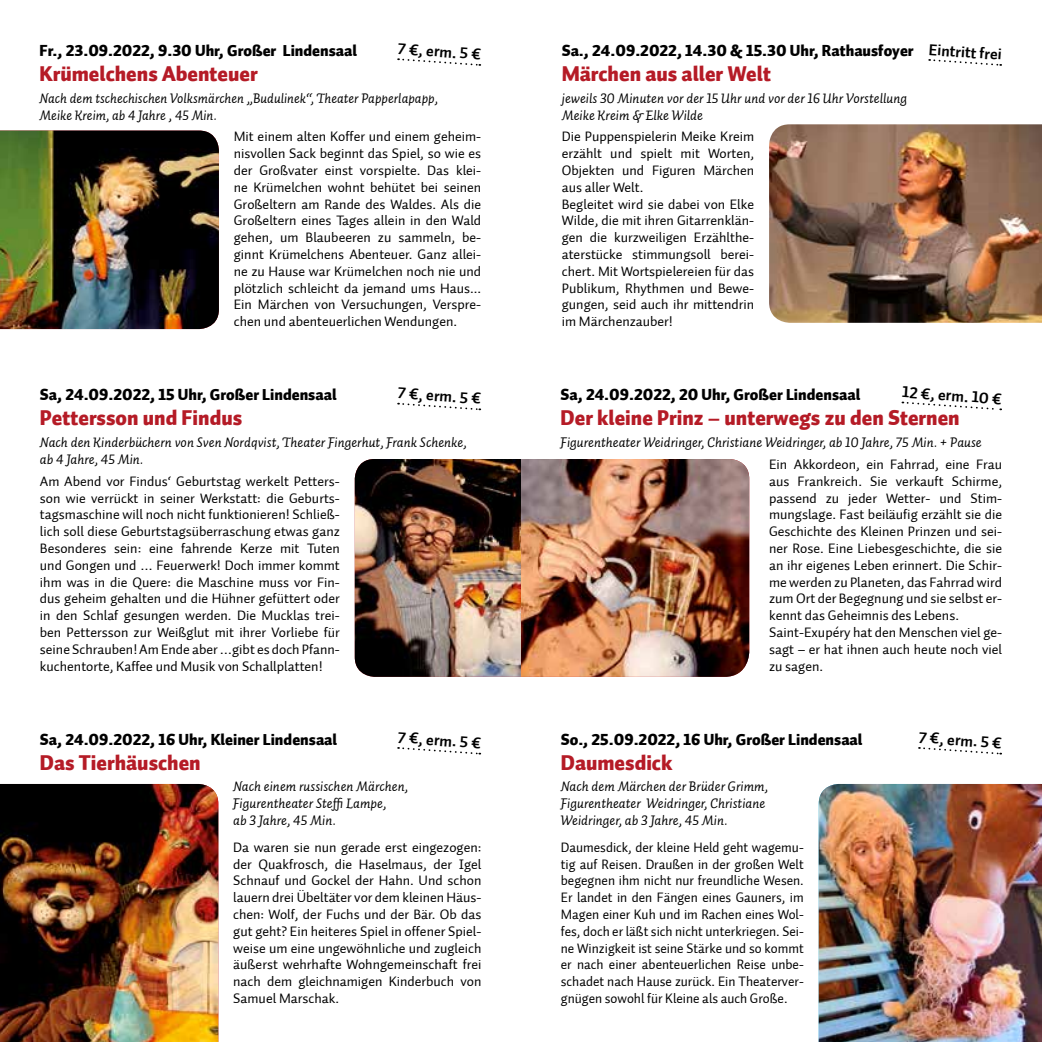
<style>
.page{position:relative;width:1042px;height:1042px;background:#fff}
.page>*{position:absolute;margin:0;border:0;box-sizing:border-box;transform-origin:0 0}
.t1{font:21px "Auto 2 Black LF";color:#b51b26}
.t2{font:15.75px "Auto 2 Black LF";color:#000}
.t3{font:15.75px "Auto 2 Bold LF";color:#000}
.t4{font:14px/16.8px "Auto 2 Regular LF";color:#000;text-align:justify}
.t5{font:14px/16.8px "Auto 2 Italic LF";color:#000}
.t6{font:14px/16.8px "Auto 2 Regular LF";color:#000;text-align:justify;scale:.96 1}
.s1{font-family:"Auto 2 Regular LF"}
</style>
<div class="page">
<img style="left:0;top:784px;width:218px;height:258px">
<img style="left:819px;top:784px;width:223px;height:258px">
<img style="left:0;top:131px;width:219px;height:198px">
<svg style="left:398px;top:58px;width:82px;height:8px"></svg>
<svg style="left:398px;top:747px;width:82px;height:8px"></svg>
<svg style="left:919px;top:747px;width:82px;height:8px"></svg>
<img style="left:355px;top:459px;width:166px;height:218px">
<svg style="left:398px;top:402px;width:82px;height:9px"></svg>
<img style="left:521px;top:459px;width:228px;height:218px">
<svg style="left:902px;top:401px;width:99px;height:10px"></svg>
<img style="left:769px;top:124px;width:273px;height:199px">
<svg style="left:929px;top:59px;width:72px;height:7px"></svg>
<p class="t3" style="left:399px;top:38px;width:85px;rotate:4deg">7 €, erm. 5 €</p>
<p class="t2" style="left:40px;top:40px;width:319px">Fr., 23.09.2022, 9.30 Uhr, Großer Lindensaal</p>
<h1 class="t1" style="left:40px;top:60px;width:220px">Krümelchens Abenteuer</h1>
<p class="t5" style="left:40px;top:90px;width:400px">Nach dem tschechischen Volksmärchen „Budulinek“, Theater Papperlapapp,<br>Meike Kreim, ab 4 Jahre <span class="s1">,</span> 45 Min.</p>
<p class="t4" style="left:234px;top:128px;width:249px">Mit einem alten Koffer und einem geheim&shy;nisvollen Sack beginnt das Spiel, so wie es der Großvater einst vorspielte. Das klei&shy;ne Krümelchen wohnt behütet bei seinen Großeltern am Rande des Waldes. Als die Großeltern eines Tages allein in den Wald gehen, um Blaubeeren zu sammeln, be&shy;ginnt Krümelchens Abenteuer. Ganz allei&shy;ne zu Hause war Krümelchen noch nie und plötzlich schleicht da jemand ums Haus...<br>Ein Märchen von Versuchungen, Verspre&shy;chen und abenteuerlichen Wendungen.</p>
<p class="t2" style="left:562px;top:40px;width:353px">Sa., 24.09.2022, 14.30 &amp; 15.30 Uhr, Rathausfoyer</p>
<h1 class="t1" style="left:562px;top:60px;width:211px">Märchen aus aller Welt</h1>
<p class="t5" style="left:562px;top:90px;width:347px">jeweils 30 Minuten vor der 15 Uhr und vor der 16 Uhr Vorstellung<br>Meike Kreim &amp; Elke Wilde</p>
<p class="t4" style="left:562px;top:128px;width:194px;text-align:left">Die Puppenspielerin Meike Kreim erzählt und spielt mit Worten,<br>Objekten und Figuren Märchen aus aller Welt.<br>Begleitet wird sie dabei von Elke<br>Wilde, die mit ihren Gitarrenklän&shy;gen die kurzweiligen Erzählthe&shy;aterstücke stimmungsoll berei&shy;chert. Mit Wortspielereien für das<br>Publikum, Rhythmen und Bewe&shy;gungen, seid auch ihr mittendrin im Märchenzauber!</p>
<p class="t3" style="left:930px;top:39px;width:74px;rotate:4deg">Eintritt frei</p>
<p class="t3" style="left:903px;top:382px;width:101px;rotate:4deg">12 €, erm. 10 €</p>
<p class="t3" style="left:399px;top:383px;width:85px;rotate:4deg">7 €, erm. 5 €</p>
<p class="t2" style="left:560px;top:384px;width:301px">Sa, 24.09.2022, 20 Uhr, Großer Lindensaal</p>
<h1 class="t1" style="left:560px;top:404px;width:401px">Der kleine Prinz – unterwegs zu den Sternen</h1>
<p class="t5" style="left:560px;top:434px;width:423px">Figurentheater Weidringer, Christiane Weidringer, ab 10 Jahre, 75 Min. + Pause</p>
<p class="t4" style="left:769px;top:456px;width:235px;text-align:left">Ein Akkordeon, ein Fahrrad, eine Frau aus Frankreich. Sie verkauft Schirme, passend zu jeder Wetter- und Stim&shy;mungslage. Fast beiläufig erzählt sie die Geschichte des Kleinen Prinzen und sei&shy;ner Rose. Eine Liebesgeschichte, die sie an ihr eigenes Leben erinnert. Die Schir&shy;me werden zu Planeten, das Fahrrad wird zum Ort der Begegnung und sie selbst er&shy;kennt das Geheimnis des Lebens.<br>Saint-Exupéry hat den Menschen viel ge&shy;sagt – er hat ihnen auch heute noch viel zu sagen.</p>
<p class="t2" style="left:40px;top:384px;width:298px">Sa, 24.09.2022, 15 Uhr, Großer Lindensaal</p>
<h1 class="t1" style="left:40px;top:404px;width:204px">Pettersson und Findus</h1>
<p class="t5" style="left:40px;top:434px;width:428px">Nach den Kinderbüchern von Sven Nordqvist, Theater Fingerhut, Frank Schenke, ab 4 Jahre, 45 Min.</p>
<p class="t4" style="left:40px;top:473px;width:301px">Am Abend vor Findus‘ Geburtstag werkelt Petters&shy;son wie verrückt in seiner Werkstatt: die Geburts&shy;tagsmaschine will noch nicht funktionieren! Schließ&shy;lich soll diese Geburtstagsüberraschung etwas ganz Besonderes sein: eine fahrende Kerze mit Tuten und Gongen und … Feuerwerk! Doch immer kommt ihm was in die Quere: die Maschine muss vor Fin&shy;dus geheim gehalten und die Hühner gefüttert oder in den Schlaf gesungen werden. Die Mucklas trei&shy;ben Pettersson zur Weißglut mit ihrer Vorliebe für seine Schrauben! Am Ende aber …gibt es doch Pfann&shy;kuchentorte, Kaffee und Musik von Schallplatten!</p>
<p class="t3" style="left:399px;top:727px;width:85px;rotate:4deg">7 €, erm. 5 €</p>
<p class="t3" style="left:919px;top:727px;width:85px;rotate:4deg">7 €, erm. 5 €</p>
<p class="t2" style="left:561px;top:728px;width:303px">So., 25.09.2022, 16 Uhr, Großer Lindensaal</p>
<h1 class="t1" style="left:561px;top:748px;width:113px">Daumesdick</h1>
<p class="t5" style="left:561px;top:778px;width:209px">Nach dem Märchen der Brüder Grimm,<br>Figurentheater Weidringer, Christiane<br>Weidringer, ab 3 Jahre, 45 Min.</p>
<p class="t6" style="left:561px;top:839px;width:255px">Daumesdick, der kleine Held geht wagemu&shy;tig auf Reisen. Draußen in der großen Welt begegnen ihm nicht nur freundliche Wesen.<br>Er landet in den Fängen eines Gauners, im Magen einer Kuh und im Rachen eines Wol&shy;fes, doch er läßt sich nicht unterkriegen. Sei&shy;ne Winzigkeit ist seine Stärke und so kommt er nach einer abenteuerlichen Reise unbe&shy;schadet nach Hause zurück. Ein Theaterver&shy;gnügen sowohl für Kleine als auch Große.</p>
<p class="t2" style="left:40px;top:728px;width:299px">Sa, 24.09.2022, 16 Uhr, Kleiner Lindensaal</p>
<h1 class="t1" style="left:40px;top:748px;width:162px">Das Tierhäuschen</h1>
<p class="t5" style="left:233px;top:778px;width:176px">Nach einem russischen Märchen,<br>Figurentheater Steffi Lampe,<br>ab 3 Jahre, 45 Min.</p>
<p class="t4" style="left:233px;top:839px;width:250px">Da waren sie nun gerade erst eingezogen: der Quakfrosch, die Haselmaus, der Igel Schnauf und Gockel der Hahn. Und schon lauern drei Übeltäter vor dem kleinen Häus&shy;chen: Wolf, der Fuchs und der Bär. Ob das gut geht? Ein heiteres Spiel in offener Spiel&shy;weise um eine ungewöhnliche und zugleich äußerst wehrhafte Wohngemeinschaft frei nach dem gleichnamigen Kinderbuch von Samuel Marschak.</p>
</div>
